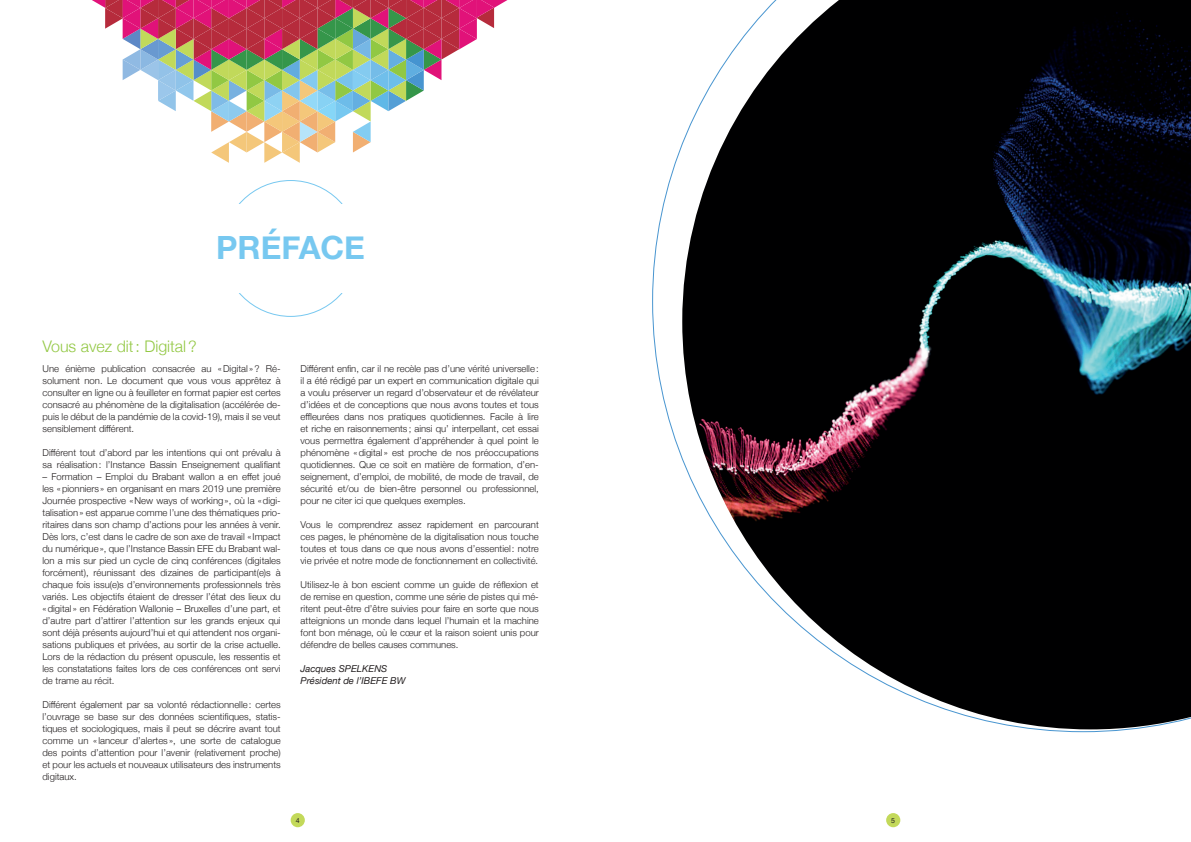
<style>
.page{position:relative;width:1191px;height:842px;background:#fff}
.page>*{position:absolute;margin:0;border:0;box-sizing:border-box;transform-origin:0 0}
.t1{font:700 32px "Helvetica Neue";color:#77c8f0}
.t2{font:300 16px "Helvetica Neue";color:#93c844}
.t3{font:300 9.5px/12px "Helvetica Neue";color:#231f20;text-align:justify}
.t4{font:italic 9.5px/12px "Helvetica Neue";color:#231f20}
.t5{font:7px "Helvetica Neue";color:#231f20}
</style>
<div class="page">
<div style="left:886px;top:813px;width:14px;height:14px;background:#c3d95a;border-radius:50%"></div>
<div style="left:291px;top:813px;width:14px;height:14px;background:#c3d95a;border-radius:50%"></div>
<svg style="left:92px;top:0;width:415px;height:163px"></svg>
<img style="left:682px;top:0;width:509px;height:729px">
<h1 class="t1" style="left:216px;top:223px;width:150px">PRÉFACE</h1>
<h2 class="t2" style="left:43px;top:333px;width:156px">Vous avez dit: Digital?</h2>
<p class="t3" style="left:43px;top:362px;width:240px">Une énième publication consacrée au «Digital »? Ré&shy;solument non. Le document que vous vous apprêtez à consulter en ligne ou à feuilleter en format papier est certes consacré au phénomène de la digitalisation (accélérée de&shy;puis le début de la pandémie de la covid-19), mais il se veut sensiblement différent.</p>
<p class="t3" style="left:43px;top:446px;width:240px">Différent tout d’abord par les intentions qui ont prévalu à sa réalisation: l’Instance Bassin Enseignement qualifiant</p>
<p class="t3" style="left:43px;top:470px;width:240px">– Formation – Emploi du Brabant wallon a en effet joué les «pionniers » en organisant en mars 2019 une première Journée prospective «New ways of working», où la «digi&shy;talisation» est apparue comme l’une des thématiques prio&shy;ritaires dans son champ d’actions pour les années à venir.<br>Dès lors, c’est dans le cadre de son axe de travail « Impact du numérique», que l’Instance Bassin EFE du Brabant wal&shy;lon a mis sur pied un cycle de cinq conférences (digitales forcément), réunissant des dizaines de participant(e)s à chaque fois issu(e)s d’environnements professionnels très variés. Les objectifs étaient de dresser l’état des lieux du «digital » en Fédération Wallonie – Bruxelles d’une part, et d’autre part d’attirer l’attention sur les grands enjeux qui sont déjà présents aujourd’hui et qui attendent nos organi&shy;sations publiques et privées, au sortir de la crise actuelle.<br>Lors de la rédaction du présent opuscule, les ressentis et les constatations faites lors de ces conférences ont servi de trame au récit.</p>
<p class="t3" style="left:43px;top:698px;width:240px">Différent également par sa volonté rédactionnelle: certes l’ouvrage se base sur des données scientifiques, statis&shy;tiques et sociologiques, mais il peut se décrire avant tout comme un « lanceur d’alertes », une sorte de catalogue des points d’attention pour l’avenir (relativement proche) et pour les actuels et nouveaux utilisateurs des instruments digitaux.</p>
<p class="t3" style="left:300px;top:362px;width:240px">Différent enfin, car il ne recèle pas d’une vérité universelle: il a été rédigé par un expert en communication digitale qui a voulu préserver un regard d’observateur et de révélateur d’idées et de conceptions que nous avons toutes et tous effleurées dans nos pratiques quotidiennes. Facile à lire et riche en raisonnements ; ainsi qu’ interpellant, cet essai vous permettra également d’appréhender à quel point le phénomène «digital » est proche de nos préoccupations quotidiennes. Que ce soit en matière de formation, d’en&shy;seignement, d’emploi, de mobilité, de mode de travail, de sécurité et/ou de bien-être personnel ou professionnel, pour ne citer ici que quelques exemples.</p>
<p class="t3" style="left:300px;top:518px;width:240px">Vous le comprendrez assez rapidement en parcourant ces pages, le phénomène de la digitalisation nous touche toutes et tous dans ce que nous avons d’essentiel: notre vie privée et notre mode de fonctionnement en collectivité.</p>
<p class="t3" style="left:300px;top:578px;width:240px">Utilisez-le à bon escient comme un guide de réflexion et de remise en question, comme une série de pistes qui mé&shy;ritent peut-être d’être suivies pour faire en sorte que nous atteignions un monde dans lequel l’humain et la machine font bon ménage, où le cœur et la raison soient unis pour défendre de belles causes communes.</p>
<p class="t4" style="left:300px;top:663px;width:106px">Jacques SPELKENS<br>Président de l’IBEFE BW</p>
<p class="t5" style="left:296px;top:815px;width:5px">4</p>
<p class="t5" style="left:891px;top:815px;width:5px">5</p>
</div>
